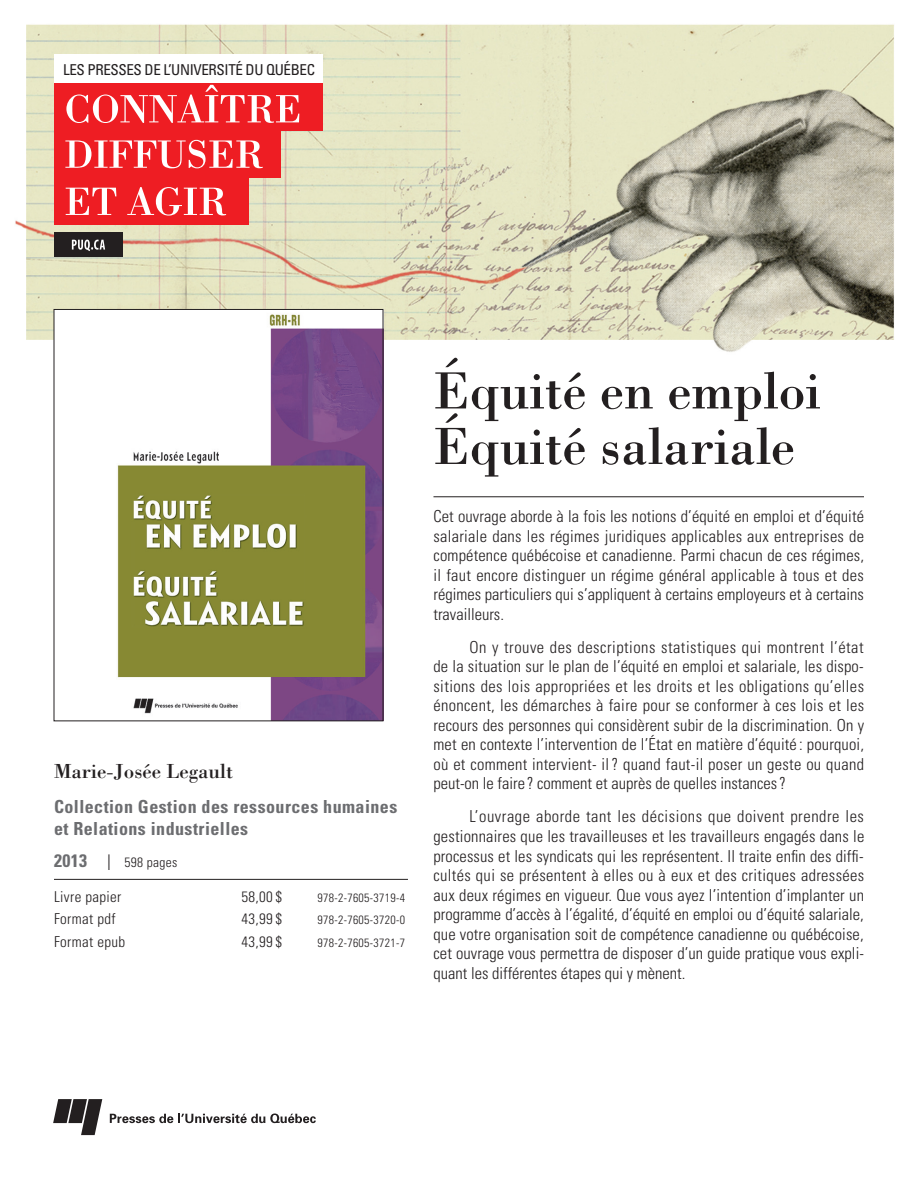
<style>
.page{position:relative;width:918px;height:1188px;background:#fff}
.page>*{position:absolute;margin:0;border:0;box-sizing:border-box;transform-origin:0 0}
.t1{font:54px/55.5px "Bodoni";color:#231f20}
.t2{font:21px "Bodoni";color:#231f20}
.t3{font:700 condensed 18px/21.6px "Univers";letter-spacing:.025em;color:#6c6d70}
.t4{font:300 condensed 16.5px/19.5px "Univers";color:#231f20;text-align:justify}
.t5{font:300 condensed 15px "Univers";letter-spacing:.025em;color:#231f20}
.t6{font:condensed 15px "Univers";letter-spacing:-.025em;color:#231f20}
.t7{font:300 condensed 13.5px "Univers";letter-spacing:.025em;color:#231f20}
.t8{font:300 condensed 12px "Univers";letter-spacing:.025em;color:#231f20}
.s1{font-weight:700;font-size:18px;color:#6c6d70}
.s2{font-weight:700;font-size:21.6px}
</style>
<div class="page">
<img style="left:15px;top:24px;width:879px;height:342px">
<div style="left:54px;top:54px;width:269px;height:53px;background:#fff"></div>
<div style="left:54px;top:83px;width:268px;height:48px;background:#ee1d23"></div>
<svg style="left:66px;top:85px;width:234px;height:38px"></svg>
<div style="left:54px;top:131px;width:226px;height:47px;background:#ee1d23"></div>
<svg style="left:65px;top:140px;width:198px;height:28px"></svg>
<div style="left:54px;top:178px;width:195px;height:47px;background:#ee1d23"></div>
<svg style="left:66px;top:188px;width:50px;height:27px"></svg>
<svg style="left:127px;top:187px;width:99px;height:29px"></svg>
<div style="left:55px;top:232px;width:68px;height:25px;background:#231f20"></div>
<svg style="left:72px;top:240px;width:33px;height:11px"></svg>
<svg style="left:53px;top:1099px;width:49px;height:36px"></svg>
<svg style="left:110px;top:1114px;width:206px;height:9px"></svg>
<hr style="left:54px;top:879px;width:354px;height:1px;background:#231f20">
<hr style="left:433px;top:497px;width:431px;height:1px;background:#231f20">
<img style="left:56px;top:311px;width:325px;height:408px">
<div style="left:54px;top:309px;width:329px;height:412px;border:1px solid #231f20"></div>
<p class="t6" style="left:63px;top:60px;width:253px">LES PRESSES DE L’UNIVERSITÉ DU QUÉBEC</p>
<p class="t2" style="left:54px;top:759px;width:181px">Marie-Josée Legault</p>
<p class="t3" style="left:54px;top:796px;width:345px">Collection Gestion des ressources humaines et Relations industrielles</p>
<p class="t7" style="left:54px;top:854px;width:125px"><span class="s1">2013</span> <span class="s2">l</span> 598 pages</p>
<p class="t5" style="left:54px;top:887px;width:69px">Livre papier</p>
<p class="t5" style="left:242px;top:887px;width:42px">58,00 $</p>
<p class="t8" style="left:318px;top:890px;width:89px">978-2-7605-3719-4</p>
<p class="t5" style="left:54px;top:910px;width:63px">Format pdf</p>
<p class="t5" style="left:242px;top:910px;width:42px">43,99 $</p>
<p class="t8" style="left:318px;top:913px;width:89px">978-2-7605-3720-0</p>
<p class="t5" style="left:54px;top:932px;width:73px">Format epub</p>
<p class="t5" style="left:242px;top:932px;width:42px">43,99 $</p>
<p class="t8" style="left:318px;top:935px;width:89px">978-2-7605-3721-7</p>
<h1 class="t1" style="left:433px;top:362px;width:389px">Équité en emploi<br>Équité salariale</h1>
<p class="t4" style="left:433px;top:507px;width:432px">Cet ouvrage aborde à la fois les notions d’équité en emploi et d’équité salariale dans les régimes juridiques applicables aux entreprises de compétence québécoise et canadienne. Parmi chacun de ces régimes, il faut encore distinguer un régime général applicable à tous et des régimes particuliers qui s’appliquent à certains employeurs et à certains travailleurs.</p>
<p class="t4" style="left:433px;top:637px;width:432px;text-indent:36px">On y trouve des descriptions statistiques qui montrent l’état de la situation sur le plan de l’équité en emploi et salariale, les dispo&shy;sitions des lois appropriées et les droits et les obligations qu’elles énoncent, les démarches à faire pour se conformer à ces lois et les recours des personnes qui considèrent subir de la discrimination. On y met en contexte l’intervention de l’État en matière d’équité : pourquoi, où et comment intervient- il? quand faut-il poser un geste ou quand peut-on le faire ? comment et auprès de quelles instances?</p>
<p class="t4" style="left:433px;top:807px;width:432px;text-indent:36px">L’ouvrage aborde tant les décisions que doivent prendre les gestionnaires que les travailleuses et les travailleurs engagés dans le processus et les syndicats qui les représentent. Il traite enfin des diffi&shy;cultés qui se présentent à elles ou à eux et des critiques adressées aux deux régimes en vigueur. Que vous ayez l’intention d’implanter un programme d’accès à l’égalité, d’équité en emploi ou d’équité salariale, que votre organisation soit de compétence canadienne ou québécoise, cet ouvrage vous permettra de disposer d’un guide pratique vous expli&shy;quant les différentes étapes qui y mènent.</p>
</div>
